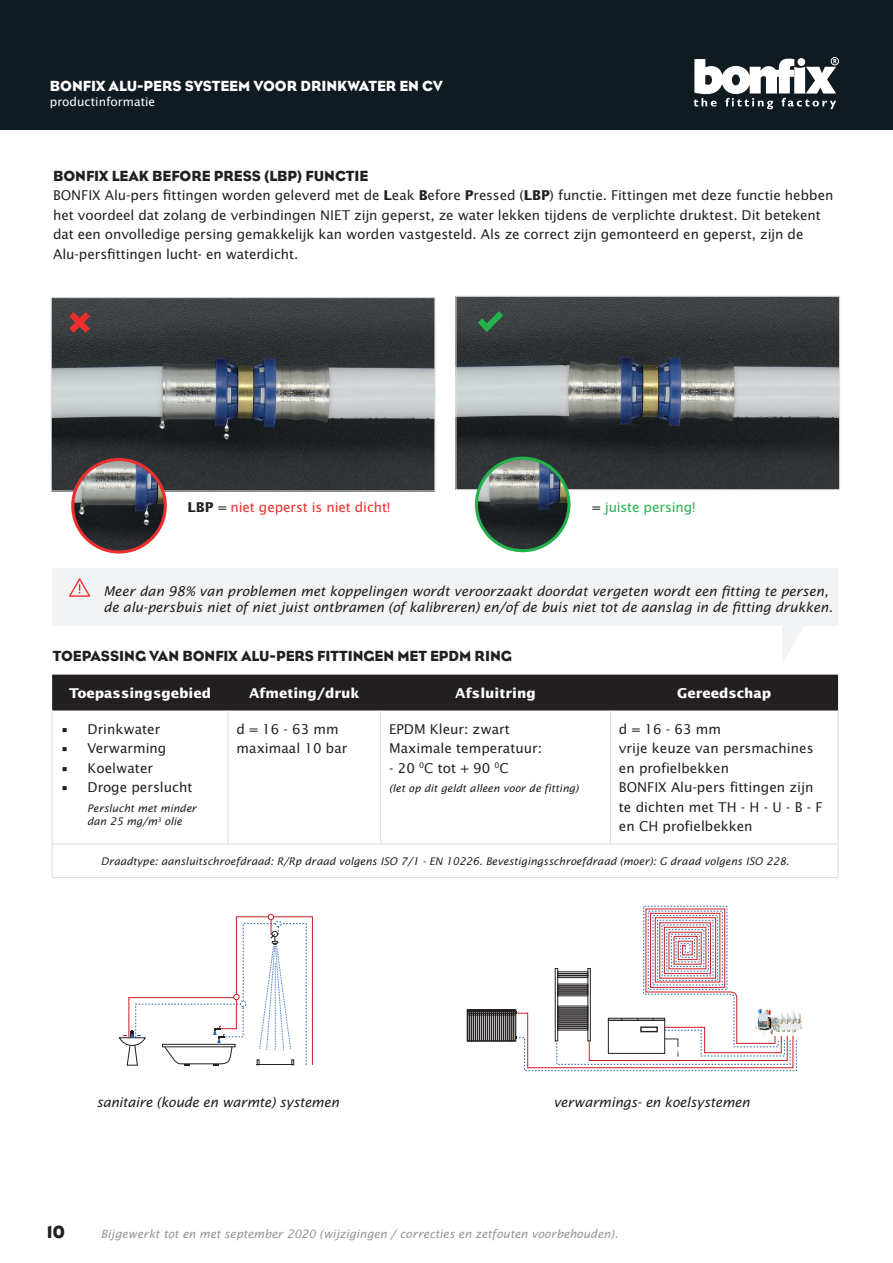
<style>
.page{position:relative;width:893px;height:1263px;background:#fff}
.page>*{position:absolute;margin:0;border:0;box-sizing:border-box;transform-origin:0 0}
.t1{font:18px "Eagle";color:#231f20}
.Teksttitel{font:15px "Eagle";color:#231f20}
.t2{font:15px "Eagle";color:#fff}
.Opsomming_dots{font:13.5px/19.5px "Lucida Sans Std";color:#231f20}
.Opsomming_dots-2{font:italic 13.5px/16.2px "Lucida Sans Std";letter-spacing:-.005em;color:#231f20}
.t3{font:700 13.5px "Lucida Sans Std";color:#fff}
.t4{font:13.5px "Lucida Sans Std";letter-spacing:-.01em;color:#ee2e2c}
.t5{font:13.5px "Lucida Sans Std";letter-spacing:-.015em;color:#23b24b}
.t6{font:12px "Lucida Sans Std";color:#fff}
.t7{font:italic 11.55px "Lucida Sans Std";color:#939598}
.Opsomming_dots-3{font:italic 10.5px "Lucida Sans Std";color:#231f20}
.s1{font-weight:700}
.s2{font-weight:700;color:#231f20}
.s3{color:#231f20}
</style>
<div class="page">
<div style="left:0;top:0;width:893px;height:130px;background:#101a21"></div>
<svg style="left:694px;top:57px;width:145px;height:52px"></svg>
<img style="left:53px;top:299px;width:380px;height:190px">
<div style="left:51px;top:297px;width:384px;height:194px;border:1px solid #dcdddf"></div>
<img style="left:457px;top:298px;width:381px;height:190px">
<div style="left:455px;top:296px;width:385px;height:194px;border:1px solid #dcdddf"></div>
<img style="left:73px;top:459px;width:92px;height:93px;border-radius:46px">
<div style="left:71px;top:458px;width:96px;height:96px;border:3px solid #ee2e2c;border-radius:50%"></div>
<img style="left:476px;top:458px;width:93px;height:93px;border-radius:46px">
<div style="left:475px;top:457px;width:95px;height:95px;border:3px solid #23b24b;border-radius:50%"></div>
<svg style="left:69px;top:312px;width:21px;height:21px"></svg>
<svg style="left:478px;top:311px;width:25px;height:21px"></svg>
<svg style="left:52px;top:568px;width:786px;height:94px;fill:#f2f3f4"></svg>
<svg style="left:69px;top:578px;width:21px;height:19px"></svg>
<div style="left:52px;top:675px;width:786px;height:35px;background:#231f20"></div>
<hr style="left:52px;top:710px;width:1px;height:133px;background:#dcdddf">
<hr style="left:228px;top:710px;width:1px;height:133px;background:#dcdddf">
<hr style="left:380px;top:710px;width:1px;height:133px;background:#dcdddf">
<hr style="left:610px;top:710px;width:1px;height:133px;background:#dcdddf">
<hr style="left:838px;top:710px;width:1px;height:133px;background:#dcdddf">
<hr style="left:52px;top:844px;width:1px;height:33px;background:#dcdddf">
<hr style="left:52px;top:843px;width:176px;height:1px;background:#dcdddf">
<hr style="left:52px;top:877px;width:176px;height:1px;background:#dcdddf">
<hr style="left:228px;top:877px;width:153px;height:1px;background:#dcdddf">
<hr style="left:381px;top:877px;width:229px;height:1px;background:#dcdddf">
<hr style="left:610px;top:877px;width:228px;height:1px;background:#dcdddf">
<hr style="left:228px;top:843px;width:153px;height:1px;background:#dcdddf">
<hr style="left:381px;top:843px;width:229px;height:1px;background:#dcdddf">
<hr style="left:610px;top:843px;width:228px;height:1px;background:#dcdddf">
<hr style="left:838px;top:844px;width:1px;height:33px;background:#dcdddf">
<img style="left:797px;top:1013px;width:5px;height:17px">
<div style="left:467px;top:1009px;width:49px;height:32px;border:1px solid #231f20"></div>
<div style="left:493px;top:1009px;width:3px;height:32px;border:1px solid #231f20"></div>
<div style="left:495px;top:1009px;width:3px;height:32px;border:1px solid #231f20"></div>
<div style="left:497px;top:1009px;width:2px;height:32px;border:1px solid #231f20"></div>
<div style="left:499px;top:1009px;width:2px;height:32px;border:1px solid #231f20"></div>
<div style="left:501px;top:1009px;width:2px;height:32px;border:1px solid #231f20"></div>
<div style="left:503px;top:1009px;width:2px;height:32px;border:1px solid #231f20"></div>
<div style="left:505px;top:1009px;width:2px;height:32px;border:1px solid #231f20"></div>
<div style="left:507px;top:1009px;width:2px;height:32px;border:1px solid #231f20"></div>
<div style="left:509px;top:1009px;width:2px;height:32px;border:1px solid #231f20"></div>
<div style="left:511px;top:1009px;width:2px;height:32px;border:1px solid #231f20"></div>
<div style="left:513px;top:1009px;width:2px;height:32px;border:1px solid #231f20"></div>
<div style="left:467px;top:1009px;width:2px;height:32px;border:1px solid #231f20"></div>
<div style="left:469px;top:1009px;width:2px;height:32px;border:1px solid #231f20"></div>
<div style="left:471px;top:1009px;width:2px;height:32px;border:1px solid #231f20"></div>
<div style="left:473px;top:1009px;width:2px;height:32px;border:1px solid #231f20"></div>
<div style="left:475px;top:1009px;width:2px;height:32px;border:1px solid #231f20"></div>
<div style="left:477px;top:1009px;width:2px;height:32px;border:1px solid #231f20"></div>
<div style="left:479px;top:1009px;width:2px;height:32px;border:1px solid #231f20"></div>
<div style="left:481px;top:1009px;width:2px;height:32px;border:1px solid #231f20"></div>
<div style="left:483px;top:1009px;width:3px;height:32px;border:1px solid #231f20"></div>
<div style="left:485px;top:1009px;width:3px;height:32px;border:1px solid #231f20"></div>
<div style="left:487px;top:1009px;width:3px;height:32px;border:1px solid #231f20"></div>
<div style="left:489px;top:1009px;width:3px;height:32px;border:1px solid #231f20"></div>
<hr style="left:467px;top:1015px;width:49px;height:1px;background:#231f20">
<hr style="left:467px;top:1010px;width:49px;height:2px;background:#231f20">
<hr style="left:467px;top:1013px;width:49px;height:1px;background:#231f20">
<svg style="left:516px;top:905px;width:281px;height:166px"></svg>
<svg style="left:118px;top:914px;width:195px;height:152px"></svg>
<p class="t2" style="left:50px;top:78px;width:395px">BONFIX ALU-PERS SYSTEEM VOOR DRINKWATER EN CV</p>
<p class="t6" style="left:50px;top:95px;width:107px">productinformatie</p>
<p class="Teksttitel" style="left:53px;top:167px;width:317px">BONFIX LEAK BEFORE PRESS (LBP) FUNCTIE</p>
<p class="Opsomming_dots" style="left:53px;top:186px;width:782px">BONFIX Alu-pers fittingen worden geleverd met de <span class="s1">L</span>eak <span class="s1">B</span>efore <span class="s1">P</span>ressed (<span class="s1">LBP</span>) functie. Fittingen met deze functie hebben het voordeel dat zolang de verbindingen NIET zijn geperst, ze water lekken tijdens de verplichte druktest. Dit betekent dat een onvolledige persing gemakkelijk kan worden vastgesteld. Als ze correct zijn gemonteerd en geperst, zijn de Alu-persfittingen lucht- en waterdicht.</p>
<p class="t4" style="left:188px;top:499px;width:204px"><span class="s2">LBP</span> <span class="s3">=</span> niet geperst is niet dicht!</p>
<p class="t5" style="left:592px;top:499px;width:104px"><span class="s3">=</span> juiste persing!</p>
<p class="Opsomming_dots-2" style="left:104px;top:583px;width:731px">Meer dan 98% van problemen met koppelingen wordt veroorzaakt doordat vergeten wordt een fitting te persen, de alu-persbuis niet of niet juist ontbramen (of kalibreren) en/of de buis niet tot de aanslag in de fitting drukken.</p>
<p class="Teksttitel" style="left:53px;top:647px;width:461px">TOEPASSING VAN BONFIX ALU-PERS FITTINGEN MET EPDM RING</p>
<p class="t3" style="left:69px;top:685px;width:143px">Toepassingsgebied</p>
<p class="t3" style="left:249px;top:685px;width:112px">Afmeting/druk</p>
<p class="t3" style="left:455px;top:685px;width:82px">Afsluitring</p>
<p class="t3" style="left:677px;top:685px;width:96px">Gereedschap</p>
<p class="Opsomming_dots" style="left:61px;top:719px;width:101px">• Drinkwater</p>
<p class="Opsomming_dots" style="left:61px;top:739px;width:107px">• Verwarming</p>
<p class="Opsomming_dots" style="left:61px;top:758px;width:94px">• Koelwater</p>
<p class="Opsomming_dots" style="left:61px;top:778px;width:133px">• Droge perslucht</p>
<p class="Opsomming_dots-3" style="left:87px;top:802px;width:111px">Perslucht met minder</p>
<p class="Opsomming_dots-3" style="left:87px;top:815px;width:97px">dan 25 mg/m<sup>3</sup> olie</p>
<p class="Opsomming_dots" style="left:619px;top:719px;width:104px">d = 16 - 63 mm</p>
<p class="Opsomming_dots" style="left:619px;top:739px;width:196px">vrije keuze van persmachines en profielbekken</p>
<p class="Opsomming_dots" style="left:619px;top:778px;width:205px">BONFIX Alu-pers fittingen zijn te dichten met TH - H - U - B - F en CH profielbekken</p>
<p class="Opsomming_dots-3" style="left:101px;top:855px;width:690px">Draadtype: aansluitschroefdraad: R/Rp draad volgens ISO 7/1 - EN 10226. Bevestigingsschroefdraad (moer): G draad volgens ISO 228.</p>
<p class="Opsomming_dots" style="left:237px;top:719px;width:104px">d = 16 - 63 mm</p>
<p class="Opsomming_dots" style="left:237px;top:739px;width:112px">maximaal 10 bar</p>
<p class="Opsomming_dots" style="left:389px;top:719px;width:122px">EPDM Kleur: zwart</p>
<p class="Opsomming_dots" style="left:389px;top:739px;width:154px">Maximale temperatuur:</p>
<p class="Opsomming_dots" style="left:389px;top:758px;width:121px">- 20 <sup>0</sup>C tot + 90 <sup>0</sup>C</p>
<p class="Opsomming_dots-3" style="left:389px;top:782px;width:191px">(let op dit geldt alleen voor de fitting)</p>
<p class="Opsomming_dots-2" style="left:96px;top:1094px;width:244px">sanitaire (koude en warmte) systemen</p>
<p class="Opsomming_dots-2" style="left:553px;top:1094px;width:198px">verwarmings- en koelsystemen</p>
<p class="t1" style="left:47px;top:1221px;width:19px">10</p>
<p class="t7" style="left:101px;top:1227px;width:519px">Bijgewerkt tot en met september 2020 (wijzigingen / correcties en zetfouten voorbehouden).</p>
</div>
